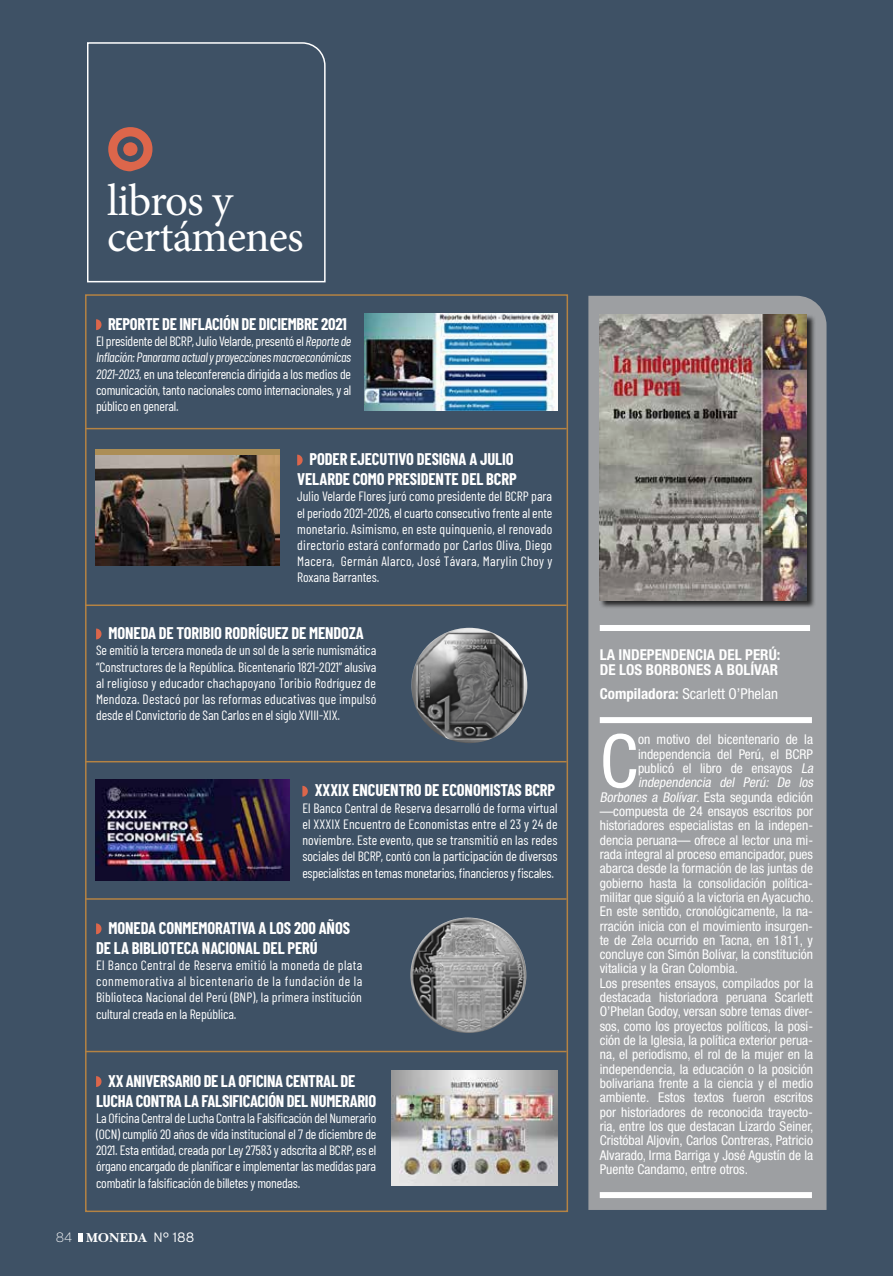
<style>
.page{position:relative;width:893px;height:1276px;background:#3e5165}
.page>*{position:absolute;margin:0;border:0;box-sizing:border-box;transform-origin:0 0}
.t1{font:condensed 73.65px "Helvetica Neue LT Std";color:#fff}
.t2{font:45px/36px "Minion Pro";letter-spacing:-.02em;color:#fff}
.t3{font:700 16.5px/19.8px "Barlow Condensed";letter-spacing:-.005em;color:#fff;text-align:center}
.t4{font:700 condensed 15px/15px "Helvetica Neue LT Std";color:#fff}
.t5{font:condensed 15px "Helvetica Neue LT Std";color:#fff}
.t6{font:13.5px/16.2px "Barlow Condensed";letter-spacing:-.015em;color:#fff;text-align:justify}
.t7{font:condensed 13.5px "Helvetica Neue LT Std";color:#fff}
.t8{font:italic condensed 13.5px "Helvetica Neue LT Std";color:#fff}
.t9{font:13.5px "New Baskerville Bold SC";color:#fff}
.s1{font-style:italic}
.s2{font-family:"Interstate";font-weight:200}
.s3{font-family:"Interstate";font-weight:300}
.s4{font-weight:700}
</style>
<div class="page">
<div style="left:588px;top:296px;width:238px;height:914px;background:#9d9fa2"></div>
<svg style="left:87px;top:42px;width:239px;height:241px"></svg>
<svg style="left:108px;top:127px;width:44px;height:44px"></svg>
<div style="left:600px;top:625px;width:210px;height:6px;background:#fff"></div>
<div style="left:600px;top:717px;width:212px;height:6px;background:#fff"></div>
<div style="left:600px;top:1192px;width:212px;height:6px;background:#fff"></div>
<svg style="left:96px;top:319px;width:6px;height:11px"></svg>
<svg style="left:96px;top:1076px;width:6px;height:11px"></svg>
<svg style="left:96px;top:449px;width:184px;height:7px"></svg>
<img style="left:96px;top:456px;width:184px;height:110px">
<img style="left:96px;top:780px;width:194px;height:100px">
<svg style="left:297px;top:454px;width:6px;height:11px"></svg>
<svg style="left:96px;top:628px;width:6px;height:11px"></svg>
<hr style="left:85px;top:428px;width:482px;height:1px;background:#b58343">
<hr style="left:85px;top:604px;width:482px;height:2px;background:#b58343">
<hr style="left:85px;top:898px;width:482px;height:1px;background:#b58343">
<hr style="left:85px;top:1050px;width:482px;height:2px;background:#b58343">
<hr style="left:85px;top:761px;width:482px;height:1px;background:#b58343">
<svg style="left:79px;top:1233px;width:4px;height:9px"></svg>
<svg style="left:302px;top:786px;width:6px;height:10px"></svg>
<div style="left:599px;top:314px;width:217px;height:296px;background:#000;opacity:.75"></div>
<img style="left:600px;top:315px;width:207px;height:285px">
<img style="left:411px;top:628px;width:116px;height:115px;border-radius:58px">
<svg style="left:96px;top:923px;width:6px;height:11px"></svg>
<img style="left:410px;top:917px;width:116px;height:116px;border-radius:58px">
<img style="left:364px;top:313px;width:193px;height:98px">
<img style="left:391px;top:1070px;width:166px;height:115px">
<h2 class="t2" style="left:107px;top:183px;width:198px">libros y certámenes</h2>
<p class="t3" style="left:108px;top:313px;width:240px">REPORTE DE INFLACIÓN DE DICIEMBRE 2021</p>
<p class="t6" style="left:96px;top:332px;width:257px">El presidente del BCRP, Julio Velarde, presentó el <span class="s1">Reporte de Inflación: Panorama actual y proyecciones macroeconómicas 2021-2023</span>, en una teleconferencia dirigida a los medios de comunicación, tanto nacionales como internacionales, y al público en general.</p>
<p class="t3" style="left:297px;top:448px;width:221px">PODER EJECUTIVO DESIGNA A JULIO<br>VELARDE COMO PRESIDENTE DEL BCRP</p>
<p class="t6" style="left:297px;top:487px;width:257px">Julio Velarde Flores juró como presidente del BCRP para el periodo 2021-2026, el cuarto consecutivo frente al ente monetario. Asimismo, en este quinquenio, el renovado directorio estará conformado por Carlos Oliva, Diego Macera, Germán Alarco, José Távara, Marylin Choy y Roxana Barrantes.</p>
<p class="t3" style="left:109px;top:622px;width:257px">MONEDA DE TORIBIO RODRÍGUEZ DE MENDOZA</p>
<p class="t6" style="left:96px;top:641px;width:282px">Se emitió la tercera moneda de un sol de la serie numismática “Constructores de la República. Bicentenario 1821-2021” alusiva al religioso y educador chachapoyano Toribio Rodríguez de Mendoza. Destacó por las reformas educativas que impulsó desde el Convictorio de San Carlos en el siglo XVIII-XIX.</p>
<p class="t3" style="left:315px;top:779px;width:242px">XXXIX ENCUENTRO DE ECONOMISTAS BCRP</p>
<p class="t6" style="left:302px;top:798px;width:257px">El Banco Central de Reserva desarrolló de forma virtual el XXXIX Encuentro de Economistas entre el 23 y 24 de noviembre. Este evento, que se transmitió en las redes sociales del BCRP, contó con la participación de diversos especialistas en temas monetarios, financieros y fiscales.</p>
<p class="t3" style="left:96px;top:917px;width:255px;text-align:left;text-indent:12px">MONEDA CONMEMORATIVA A LOS 200 AÑOS<br>DE LA BIBLIOTECA NACIONAL DEL PERÚ</p>
<p class="t6" style="left:96px;top:956px;width:268px">El Banco Central de Reserva emitió la moneda de plata conmemorativa al bicentenario de la fundación de la Biblioteca Nacional del Perú (BNP), la primera institución cultural creada en la República.</p>
<p class="t3" style="left:96px;top:1070px;width:282px">XX ANIVERSARIO DE LA OFICINA CENTRAL DE<br>LUCHA CONTRA LA FALSIFICACIÓN DEL NUMERARIO</p>
<p class="t6" style="left:96px;top:1109px;width:282px">La Oficina Central de Lucha Contra la Falsificación del Numerario (OCN) cumplió 20 años de vida institucional el 7 de diciembre de 2021. Esta entidad, creada por Ley 27583 y adscrita al BCRP, es el órgano encargado de planificar e implementar las medidas para combatir la falsificación de billetes y monedas.</p>
<p class="t9" style="left:56px;top:1230px;width:140px"><span class="s2">84</span> MONEDA <span class="s3">N° 188</span></p>
<p class="t4" style="left:600px;top:647px;width:182px">LA INDEPENDENCIA DEL PERÚ:<br>DE LOS BORBONES A BOLÍVAR</p>
<p class="t5" style="left:600px;top:685px;width:180px"><span class="s4">Compiladora:</span> Scarlett O’Phelan</p>
<h1 class="t1" style="left:600px;top:718px;width:40px">C</h1>
<p class="t7" style="left:638px;top:731px;width:177px">on motivo del bicentenario de la</p>
<p class="t7" style="left:638px;top:746px;width:177px">independencia del Perú, el BCRP</p>
<p class="t7" style="left:638px;top:760px;width:179px">publicó el libro de ensayos <span class="s1">La</span></p>
<p class="t8" style="left:638px;top:774px;width:179px">independencia del Perú: De los</p>
<p class="t7" style="left:600px;top:789px;width:215px"><span class="s1">Borbones a Bolívar</span>. Esta segunda edición</p>
<p class="t7" style="left:600px;top:803px;width:215px">—compuesta de 24 ensayos escritos por</p>
<p class="t7" style="left:600px;top:817px;width:215px">historiadores especialistas en la indepen-</p>
<p class="t7" style="left:600px;top:832px;width:215px">dencia peruana— ofrece al lector una mi-</p>
<p class="t7" style="left:600px;top:846px;width:215px">rada integral al proceso emancipador, pues</p>
<p class="t7" style="left:600px;top:860px;width:215px">abarca desde la formación de las juntas de</p>
<p class="t7" style="left:600px;top:875px;width:215px">gobierno hasta la consolidación política-</p>
<p class="t7" style="left:600px;top:889px;width:215px">militar que siguió a la victoria en Ayacucho.</p>
<p class="t7" style="left:600px;top:903px;width:215px">En este sentido, cronológicamente, la na-</p>
<p class="t7" style="left:600px;top:918px;width:215px">rración inicia con el movimiento insurgen-</p>
<p class="t7" style="left:600px;top:932px;width:215px">te de Zela ocurrido en Tacna, en 1811, y</p>
<p class="t7" style="left:600px;top:946px;width:215px">concluye con Simón Bolívar, la constitución</p>
<p class="t7" style="left:600px;top:961px;width:140px">vitalicia y la Gran Colombia.</p>
<p class="t7" style="left:600px;top:975px;width:215px">Los presentes ensayos, compilados por la</p>
<p class="t7" style="left:600px;top:989px;width:215px">destacada historiadora peruana Scarlett</p>
<p class="t7" style="left:600px;top:1004px;width:215px">O’Phelan Godoy, versan sobre temas diver-</p>
<p class="t7" style="left:600px;top:1018px;width:215px">sos, como los proyectos políticos, la posi-</p>
<p class="t7" style="left:600px;top:1032px;width:215px">ción de la Iglesia, la política exterior perua-</p>
<p class="t7" style="left:600px;top:1047px;width:215px">na, el periodismo, el rol de la mujer en la</p>
<p class="t7" style="left:600px;top:1061px;width:215px">independencia, la educación o la posición</p>
<p class="t7" style="left:600px;top:1075px;width:215px">bolivariana frente a la ciencia y el medio</p>
<p class="t7" style="left:600px;top:1090px;width:215px">ambiente. Estos textos fueron escritos</p>
<p class="t7" style="left:600px;top:1104px;width:215px">por historiadores de reconocida trayecto-</p>
<p class="t7" style="left:600px;top:1118px;width:215px">ria, entre los que destacan Lizardo Seiner,</p>
<p class="t7" style="left:600px;top:1132px;width:215px">Cristóbal Aljovín, Carlos Contreras, Patricio</p>
<p class="t7" style="left:600px;top:1147px;width:215px">Alvarado, Irma Barriga y José Agustín de la</p>
<p class="t7" style="left:600px;top:1161px;width:150px">Puente Candamo, entre otros.</p>
</div>
